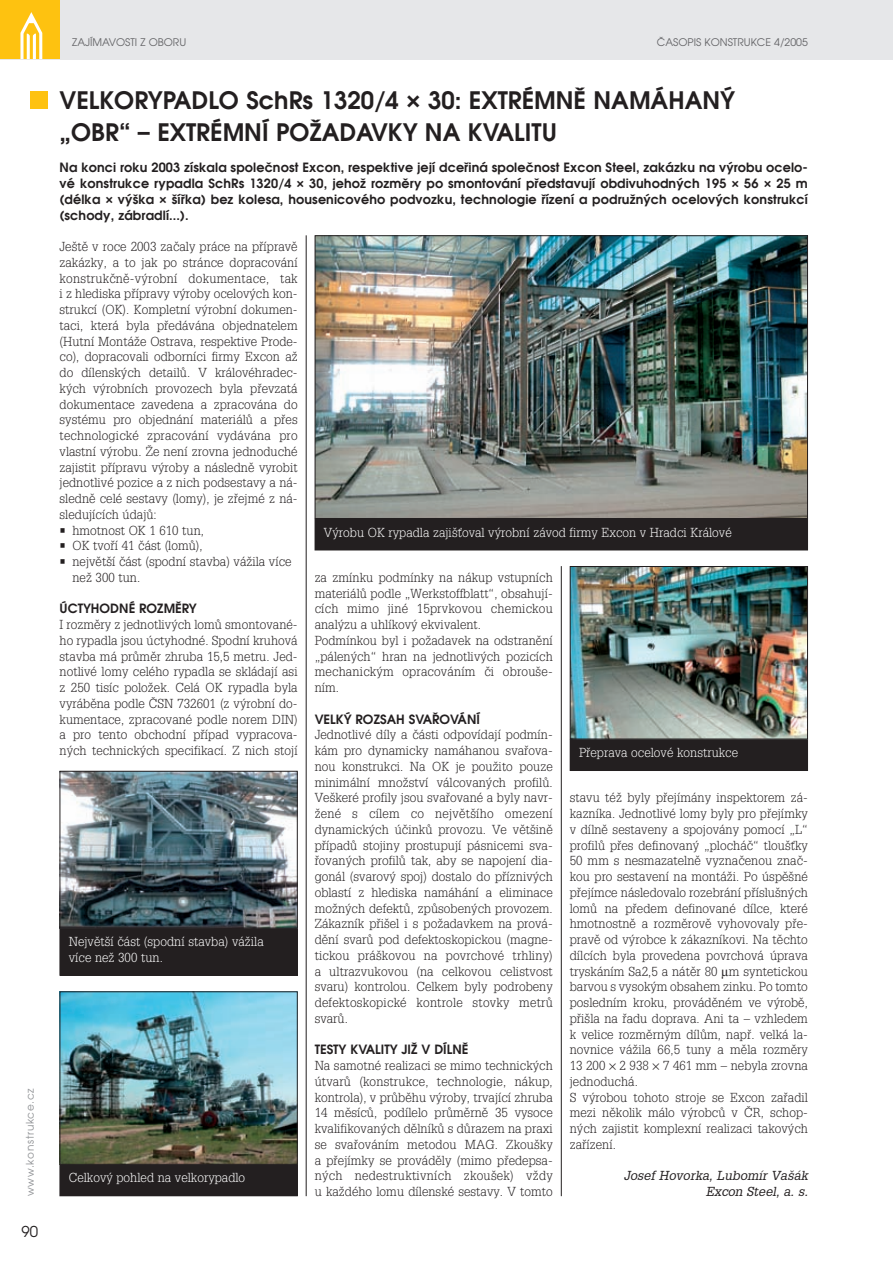
<style>
.page{position:relative;width:893px;height:1263px;background:#fff}
.page>*{position:absolute;margin:0;border:0;box-sizing:border-box;transform-origin:0 0}
.t1{font:600 24px/31.5px "Avant Garde CE";color:#231f20}
.t2{font:15px "Avant Garde CE";color:#231f20}
.t3{font:300 12.75px/15.8px "Glypha CE 45";letter-spacing:.005em;color:#231f20;text-align:justify}
.t4{font:600 12.75px/15.8px "Avant Garde CE";color:#231f20;text-align:justify}
.t5{font:300 12.75px/15.8px "Glypha CE 45";letter-spacing:.005em;color:#fff}
.t6{font:italic 12.75px/15.8px "Glypha CE 56";color:#231f20;text-align:right}
.t7{font:10.5px "Avant Garde CE";color:#636366}
.t8{font:10.5px "Avant Garde CE";letter-spacing:.06em;color:#939598}
</style>
<div class="page">
<div style="left:30px;top:91px;width:18px;height:18px;background:#fec210"></div>
<hr style="left:306px;top:235px;width:1px;height:961px;background:#231f20">
<hr style="left:561px;top:566px;width:1px;height:630px;background:#231f20">
<img style="left:317px;top:237px;width:489px;height:280px">
<div style="left:315px;top:235px;width:493px;height:284px;border:1px solid #231f20"></div>
<div style="left:315px;top:519px;width:493px;height:31px;background:#231f20"></div>
<img style="left:62px;top:773px;width:234px;height:153px">
<div style="left:60px;top:771px;width:238px;height:157px;border:1px solid #231f20"></div>
<div style="left:60px;top:929px;width:237px;height:46px;background:#231f20"></div>
<div style="left:60px;top:928px;width:238px;height:48px;border:1px solid #231f20"></div>
<img style="left:62px;top:993px;width:234px;height:170px">
<div style="left:60px;top:991px;width:238px;height:174px;border:1px solid #231f20"></div>
<img style="left:572px;top:568px;width:234px;height:169px">
<div style="left:570px;top:566px;width:238px;height:173px;border:1px solid #231f20"></div>
<div style="left:570px;top:740px;width:238px;height:30px;background:#231f20"></div>
<div style="left:570px;top:739px;width:238px;height:32px;border:1px solid #231f20"></div>
<div style="left:60px;top:1165px;width:237px;height:31px;background:#231f20"></div>
<div style="left:0;top:0;width:893px;height:60px;background:#e6e7e9"></div>
<div style="left:0;top:0;width:60px;height:59px;background:#fec210"></div>
<svg style="left:20px;top:12px;width:23px;height:47px"></svg>
<p class="t8" style="left:26px;top:1196px;width:109px;rotate:-90deg">www.konstrukce.cz</p>
<p class="t2" style="left:21px;top:1226px;width:18px">90</p>
<p class="t7" style="left:72px;top:39px;width:115px">ZAJÍMAVOSTI Z OBORU</p>
<p class="t7" style="left:657px;top:39px;width:152px">ČASOPIS KONSTRUKCE 4/2005</p>
<h1 class="t1" style="left:60px;top:87px;width:677px">VELKORYPADLO SchRs 1320/4 × 30: EXTRÉMNĚ NAMÁHANÝ „OBR“ – EXTRÉMNÍ POŽADAVKY NA KVALITU</h1>
<p class="t4" style="left:60px;top:161px;width:750px">Na konci roku 2003 získala společnost Excon, respektive její dceřiná společnost Excon Steel, zakázku na výrobu ocelo&shy;vé konstrukce rypadla SchRs 1320/4 × 30, jehož rozměry po smontování představují obdivuhodných 195 × 56 × 25 m (délka × výška × šířka) bez kolesa, housenicového podvozku, technologie řízení a podružných ocelových konstrukcí (schody, zábradlí...).</p>
<p class="t3" style="left:60px;top:240px;width:240px">Ještě v roce 2003 začaly práce na přípravě zakázky, a to jak po stránce dopracování konstrukčně-výrobní dokumentace, tak i z hlediska přípravy výroby ocelových kon&shy;strukcí (OK). Kompletní výrobní dokumen&shy;taci, která byla předávána objednatelem (Hutní Montáže Ostrava, respektive Prode&shy;co), dopracovali odborníci firmy Excon až do dílenských detailů. V královéhradec&shy;kých výrobních provozech byla převzatá dokumentace zavedena a zpracována do systému pro objednání materiálů a přes technologické zpracování vydávána pro vlastní výrobu. Že není zrovna jednoduché zajistit přípravu výroby a následně vyrobit jednotlivé pozice a z nich podsestavy a ná&shy;sledně celé sestavy (lomy), je zřejmé z ná&shy;sledujících údajů:</p>
<p class="t3" style="left:60px;top:523px;width:146px">• hmotnost OK 1 610 tun,</p>
<p class="t3" style="left:60px;top:539px;width:145px">• OK tvoří 41 část (lomů),</p>
<p class="t3" style="left:72px;top:555px;width:221px;text-indent:-13px">• největší část (spodní stavba) vážila více než 300 tun.</p>
<p class="t4" style="left:60px;top:602px;width:139px">ÚCTYHODNÉ ROZMĚRY</p>
<p class="t3" style="left:60px;top:618px;width:240px">I rozměry z jednotlivých lomů smontované&shy;ho rypadla jsou úctyhodné. Spodní kruhová stavba má průměr zhruba 15,5 metru. Jed&shy;notlivé lomy celého rypadla se skládají asi z 250 tisíc položek. Celá OK rypadla byla vyráběna podle ČSN 732601 (z výrobní do&shy;kumentace, zpracované podle norem DIN) a pro tento obchodní případ vypracova&shy;ných technických specifikací. Z nich stojí</p>
<p class="t5" style="left:69px;top:935px;width:196px">Největší část (spodní stavba) vážila více než 300 tun.</p>
<p class="t5" style="left:69px;top:1171px;width:178px">Celkový pohled na velkorypadlo</p>
<p class="t5" style="left:324px;top:525px;width:409px">Výrobu OK rypadla zajišťoval výrobní závod firmy Excon v Hradci Králové</p>
<p class="t3" style="left:315px;top:570px;width:240px;text-align:left">za zmínku podmínky na nákup vstupních materiálů podle „Werkstoffblatt“, obsahují&shy;cích mimo jiné 15prvkovou chemickou analýzu a uhlíkový ekvivalent.<br>Podmínkou byl i požadavek na odstranění „pálených“ hran na jednotlivých pozicích mechanickým opracováním či obrouše&shy;ním.</p>
<p class="t4" style="left:315px;top:712px;width:167px">VELKÝ ROZSAH SVAŘOVÁNÍ</p>
<p class="t3" style="left:315px;top:728px;width:240px">Jednotlivé díly a části odpovídají podmín&shy;kám pro dynamicky namáhanou svařova&shy;nou konstrukci. Na OK je použito pouze minimální množství válcovaných profilů.<br>Veškeré profily jsou svařované a byly navr&shy;žené s cílem co největšího omezení dynamických účinků provozu. Ve většině případů stojiny prostupují pásnicemi sva&shy;řovaných profilů tak, aby se napojení dia&shy;gonál (svarový spoj) dostalo do příznivých oblastí z hlediska namáhání a eliminace možných defektů, způsobených provozem.<br>Zákazník přišel i s požadavkem na prová&shy;dění svarů pod defektoskopickou (magne&shy;tickou práškovou na povrchové trhliny) a ultrazvukovou (na celkovou celistvost svaru) kontrolou. Celkem byly podrobeny defektoskopické kontrole stovky metrů svarů.</p>
<p class="t4" style="left:315px;top:1043px;width:155px">TESTY KVALITY JIŽ V DÍLNĚ</p>
<p class="t3" style="left:315px;top:1059px;width:240px">Na samotné realizaci se mimo technických útvarů (konstrukce, technologie, nákup, kontrola), v průběhu výroby, trvající zhruba 14 měsíců, podílelo průměrně 35 vysoce kvalifikovaných dělníků s důrazem na praxi se svařováním metodou MAG. Zkoušky a přejímky se prováděly (mimo předepsa&shy;ných nedestruktivních zkoušek) vždy u každého lomu dílenské sestavy. V tomto</p>
<p class="t5" style="left:579px;top:746px;width:161px">Přeprava ocelové konstrukce</p>
<p class="t3" style="left:570px;top:791px;width:240px;text-align:left">stavu též byly přejímány inspektorem zá&shy;kazníka. Jednotlivé lomy byly pro přejímky v dílně sestaveny a spojovány pomocí „L“ profilů přes definovaný „plocháč“ tloušťky 50 mm s nesmazatelně vyznačenou znač&shy;kou pro sestavení na montáži. Po úspěšné přejímce následovalo rozebrání příslušných lomů na předem definované dílce, které hmotnostně a rozměrově vyhovovaly pře&shy;pravě od výrobce k zákazníkovi. Na těchto dílcích byla provedena povrchová úprava tryskáním Sa2,5 a nátěr 80 m syntetickou barvou s vysokým obsahem zinku. Po tomto posledním kroku, prováděném ve výrobě, přišla na řadu doprava. Ani ta – vzhledem k velice rozměrným dílům, např. velká la&shy;novnice vážila 66,5 tuny a měla rozměry 13 200 2 938 7 461 mm – nebyla zrovna jednoduchá.<br>S výrobou tohoto stroje se Excon zařadil mezi několik málo výrobců v ČR, schop&shy;ných zajistit komplexní realizaci takových zařízení.</p>
<p class="t6" style="left:624px;top:1169px;width:186px">Josef Hovorka, Lubomír Vašák<br>Excon Steel, a. s.</p>
</div>
